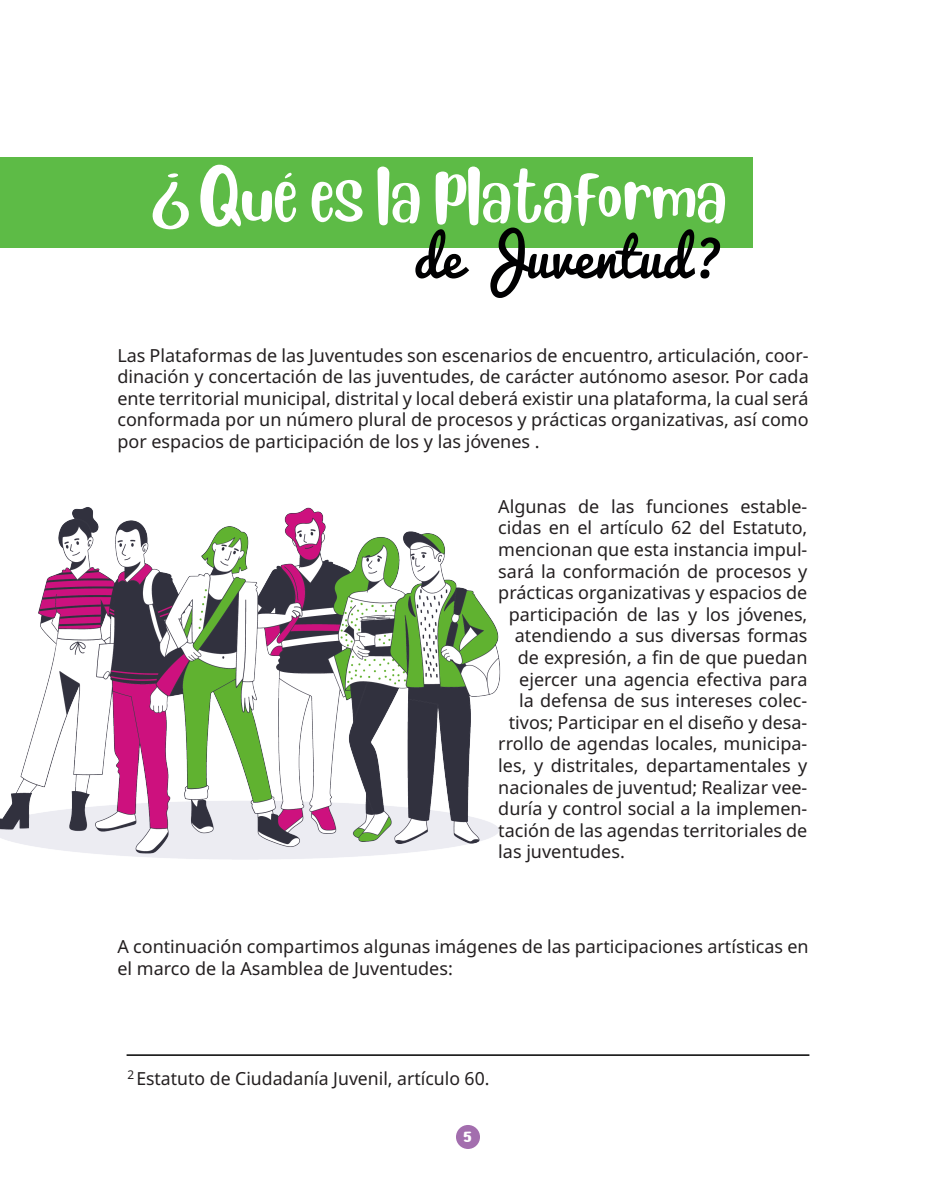
<style>
.page{position:relative;width:936px;height:1191px;background:#fff}
.page>*{position:absolute;margin:0;border:0;box-sizing:border-box;transform-origin:0 0}
.t1{font:52.5px "Blueberry";color:#fff}
.t2{font:52.5px "Pacifico";color:#000001}
.t3{font:18px/21.6px "Noto Sans";color:#231f20;text-align:justify}
.t4{font:18px "Nerko One";color:#fff}
.t5{font:12px "Noto Sans";color:#231f20}
</style>
<div class="page">
<div style="left:456px;top:1125px;width:24px;height:24px;background:#a36eae;border-radius:50%"></div>
<div style="left:0;top:157px;width:752px;height:91px;background:#5dbb46"></div>
<img style="left:0;top:507px;width:501px;height:353px">
<hr style="left:126px;top:1054px;width:683px;height:1px;background:#000001">
<p class="t1" style="left:190px;top:242px;width:41px;rotate:-180deg">?</p>
<p class="t1" style="left:199px;top:158px;width:528px">Qué es la plataforma</p>
<p class="t2" style="left:414px;top:230px;width:311px">de Juventud?</p>
<p class="t3" style="left:117px;top:345px;width:693px">Las Plataformas de las Juventudes son escenarios de encuentro, articulación, coor&shy;dinación y concertación de las juventudes, de carácter autónomo asesor. Por cada ente territorial municipal, distrital y local deberá existir una plataforma, la cual será conformada por un número plural de procesos y prácticas organizativas, así como por espacios de participación de los y las jóvenes .</p>
<p class="t3" style="left:498px;top:496px;width:311px">Algunas de las funciones estable-</p>
<p class="t3" style="left:498px;top:517px;width:311px">cidas en el artículo 62 del Estatuto,</p>
<p class="t3" style="left:498px;top:539px;width:311px">mencionan que esta instancia impul-</p>
<p class="t3" style="left:498px;top:560px;width:311px">sará la conformación de procesos y</p>
<p class="t3" style="left:498px;top:582px;width:311px">prácticas organizativas y espacios de</p>
<p class="t3" style="left:508px;top:604px;width:300px">participación de las y los jóvenes,</p>
<p class="t3" style="left:514px;top:625px;width:294px">atendiendo a sus diversas formas</p>
<p class="t3" style="left:517px;top:647px;width:291px">de expresión, a fin de que puedan</p>
<p class="t3" style="left:519px;top:668px;width:290px">ejercer una agencia efectiva para</p>
<p class="t3" style="left:519px;top:690px;width:290px">la defensa de sus intereses colec-</p>
<p class="t3" style="left:508px;top:712px;width:300px">tivos; Participar en el diseño y desa-</p>
<p class="t3" style="left:498px;top:733px;width:311px">rrollo de agendas locales, municipa-</p>
<p class="t3" style="left:498px;top:755px;width:310px">les, y distritales, departamentales y</p>
<p class="t3" style="left:498px;top:776px;width:311px">nacionales de juventud; Realizar vee-</p>
<p class="t3" style="left:498px;top:798px;width:311px">duría y control social a la implemen-</p>
<p class="t3" style="left:498px;top:820px;width:310px">tación de las agendas territoriales de</p>
<p class="t3" style="left:498px;top:841px;width:128px">las juventudes.</p>
<p class="t3" style="left:117px;top:936px;width:692px">A continuación compartimos algunas imágenes de las participaciones artísticas en el marco de la Asamblea de Juventudes:</p>
<p class="t5" style="left:128px;top:1067px;width:8px">2</p>
<p class="t3" style="left:136px;top:1068px;width:354px">Estatuto de Ciudadanía Juvenil, artículo 60.</p>
<p class="t4" style="left:463px;top:1125px;width:10px">5</p>
</div>
